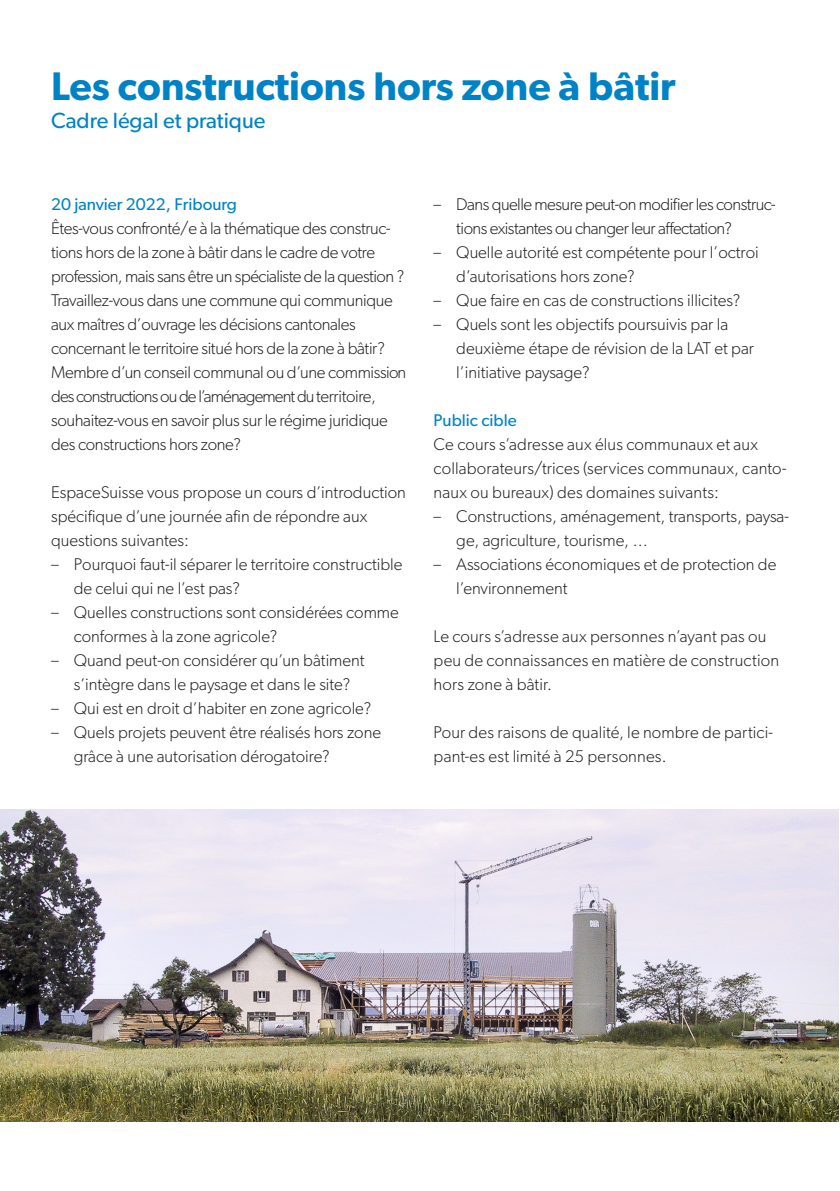
<style>
.page{position:relative;width:840px;height:1191px;background:#fff}
.page>*{position:absolute;margin:0;border:0;box-sizing:border-box;transform-origin:0 0}
.t1{font:600 40px "Gibson";color:#0083c6}
.t2{font:22px "Gibson";color:#0083c6}
.t3{font:300 17px/24px "Gibson";color:#231f20}
.t4{font:300 17px/24px "Gibson";letter-spacing:-.02em;color:#231f20}
.t5{font:300 17px/24px "Gibson";letter-spacing:-.03em;color:#231f20}
.t6{font:17px "Gibson";color:#0083c6}
</style>
<div class="page">
<img style="left:0;top:810px;width:838px;height:312px">
<h1 class="t1" style="left:51px;top:62px;width:625px">Les constructions hors zone à bâtir</h1>
<p class="t2" style="left:51px;top:107px;width:216px">Cadre légal et pratique</p>
<p class="t6" style="left:51px;top:193px;width:187px">20 janvier 2022, Fribourg</p>
<p class="t4" style="left:51px;top:216px;width:356px">Êtes-vous confronté/e à la thématique des construc&shy;tions hors de la zone à bâtir dans le cadre de votre profession, mais sans être un spécialiste de la question ?<br>Travaillez-vous dans une commune qui communique aux maîtres d’ouvrage les décisions cantonales concernant le territoire situé hors de la zone à bâtir?<br>Membre d’un conseil communal ou d’une commission des constructions ou de l’aménagement du territoire, souhaitez-vous en savoir plus sur le régime juridique des constructions hors zone?</p>
<p class="t3" style="left:51px;top:480px;width:356px">EspaceSuisse vous propose un cours d’introduction spécifique d’une journée afin de répondre aux questions suivantes:</p>
<p class="t3" style="left:74px;top:552px;width:330px;text-indent:-23px">– Pourquoi faut-il séparer le territoire constructible de celui qui ne l’est pas?</p>
<p class="t3" style="left:74px;top:600px;width:326px;text-indent:-23px">– Quelles constructions sont considérées comme conformes à la zone agricole?</p>
<p class="t3" style="left:51px;top:648px;width:315px;text-align:center">– Quand peut-on considérer qu’un bâtiment s’intègre dans le paysage et dans le site?</p>
<p class="t3" style="left:51px;top:696px;width:321px">– Qui est en droit d’habiter en zone agricole?</p>
<p class="t3" style="left:74px;top:720px;width:309px;text-indent:-23px">– Quels projets peuvent être réalisés hors zone grâce à une autorisation dérogatoire?</p>
<p class="t5" style="left:456px;top:192px;width:321px;text-indent:-23px">– Dans quelle mesure peut-on modifier les construc&shy;tions existantes ou changer leur affectation?</p>
<p class="t3" style="left:456px;top:240px;width:304px;text-indent:-23px">– Quelle autorité est compétente pour l’octroi d’autorisations hors zone?</p>
<p class="t3" style="left:433px;top:288px;width:308px">– Que faire en cas de constructions illicites?</p>
<p class="t3" style="left:456px;top:312px;width:299px;text-indent:-23px">– Quels sont les objectifs poursuivis par la deuxième étape de révision de la LAT et par l’initiative paysage?</p>
<p class="t6" style="left:433px;top:410px;width:85px">Public cible</p>
<p class="t3" style="left:433px;top:432px;width:354px">Ce cours s’adresse aux élus communaux et aux collaborateurs/trices (services communaux, canto&shy;naux ou bureaux) des domaines suivants:</p>
<p class="t3" style="left:456px;top:504px;width:334px;text-indent:-23px">– Constructions, aménagement, transports, paysa&shy;ge, agriculture, tourisme, …</p>
<p class="t3" style="left:456px;top:552px;width:321px;text-indent:-23px">– Associations économiques et de protection de l’environnement</p>
<p class="t3" style="left:433px;top:624px;width:347px">Le cours s’adresse aux personnes n’ayant pas ou peu de connaissances en matière de construction hors zone à bâtir.</p>
<p class="t3" style="left:433px;top:720px;width:340px">Pour des raisons de qualité, le nombre de partici&shy;pant-es est limité à 25 personnes.</p>
</div>
